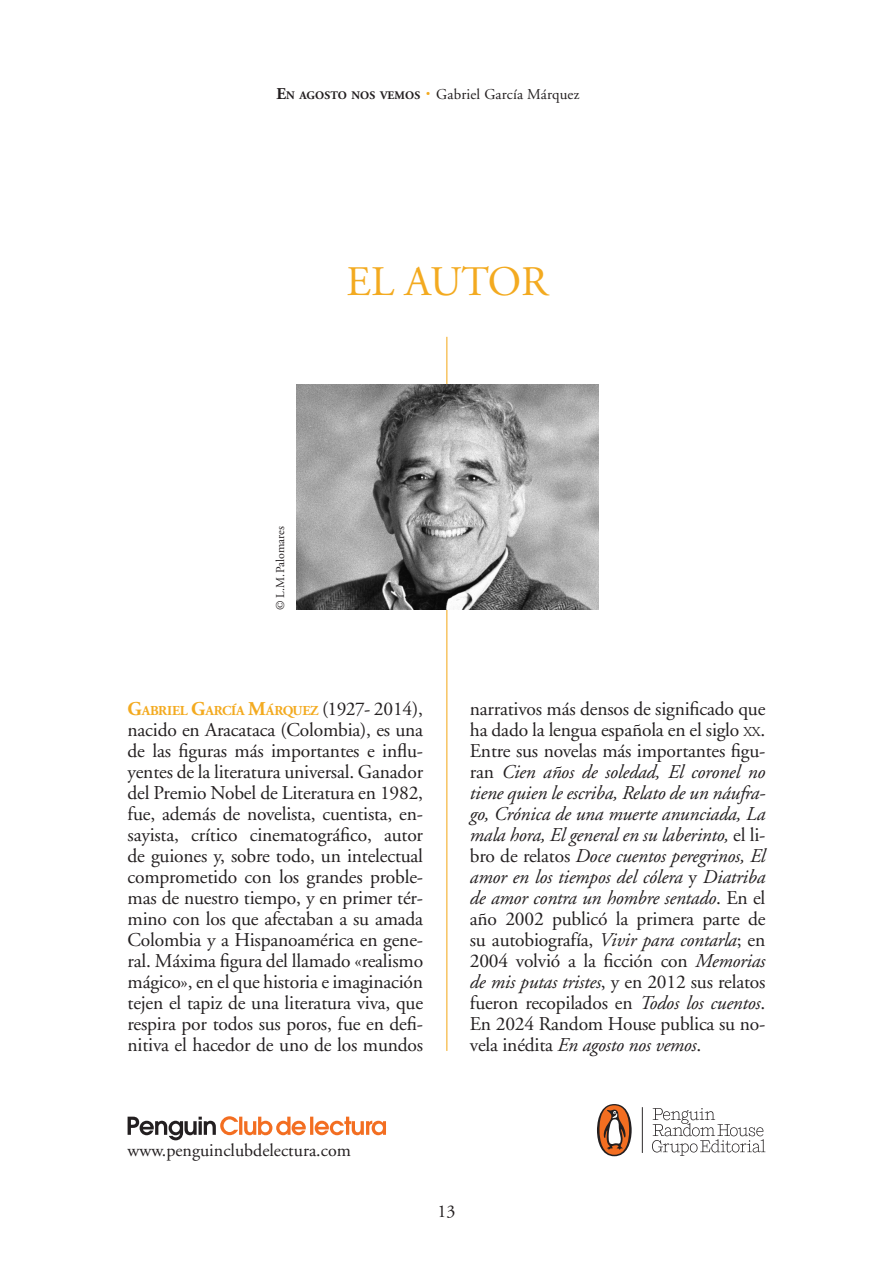
<style>
.page{position:relative;width:893px;height:1263px;background:#fff}
.page>*{position:absolute;margin:0;border:0;box-sizing:border-box;transform-origin:0 0}
.epígrafes{font:42px "Adobe Garamond";color:#f3aa20}
.General{font:italic 19.5px/21px "Adobe Garamond";letter-spacing:-.01em;color:#231f20;text-align:justify}
.General-2{font:19.5px/21px "Adobe Garamond";letter-spacing:-.01em;color:#231f20;text-align:justify}
.t1{font:18px "Adobe Garamond";color:#231f20}
.t2{font:15px "Adobe Garamond";letter-spacing:.01em;color:#231f20}
.General-3{font:700 13.65px "Adobe Garamond";letter-spacing:-.025em;color:#f3aa20}
.t3{font:12px "Adobe Garamond";letter-spacing:.005em;color:#231f20}
.t4{font:700 11.55px "Adobe Garamond";letter-spacing:.015em;color:#231f20}
.s1{font-size:16.5px}
.s2{font-size:27px;color:#f3aa20}
.s3{font-size:19.5px}
.s4{font-weight:400;font-size:19.5px;color:#231f20}
.s5{font-style:normal}
.s6{font-style:normal;font-size:13.65px}
</style>
<div class="page">
<hr style="left:446px;top:337px;width:1px;height:714px;background:#f3aa20">
<img style="left:297px;top:385px;width:301px;height:225px">
<svg style="left:597px;top:1104px;width:35px;height:52px"></svg>
<svg style="left:642px;top:1107px;width:123px;height:49px"></svg>
<svg style="left:128px;top:1116px;width:258px;height:24px"></svg>
<p class="t4" style="left:276px;top:89px;width:146px"><span class="s1">E</span>N AGOSTO NOS VEMOS</p>
<p class="t2" style="left:425px;top:86px;width:156px"><span class="s2">·</span> Gabriel García Márquez</p>
<p class="epígrafes" style="left:346px;top:259px;width:203px">EL AUTOR</p>
<p class="t3" style="left:274px;top:610px;width:86px;rotate:-90deg">© L.M.Palomares</p>
<p class="General-3" style="left:128px;top:703px;width:297px"><span class="s3">G</span>ABRIEL <span class="s3">G</span>ARCÍA <span class="s3">M</span>ÁRQUEZ <span class="s4">(1927- 2014),</span></p>
<p class="General-2" style="left:128px;top:720px;width:297px">nacido en Aracataca (Colombia), es una de las figuras más importantes e influ&shy;yentes de la literatura universal. Ganador del Premio Nobel de Literatura en 1982, fue, además de novelista, cuentista, en&shy;sayista, crítico cinematográfico, autor de guiones y, sobre todo, un intelectual comprometido con los grandes proble&shy;mas de nuestro tiempo, y en primer tér&shy;mino con los que afectaban a su amada Colombia y a Hispanoamérica en gene&shy;ral. Máxima figura del llamado «realismo mágico», en el que historia e imaginación tejen el tapiz de una literatura viva, que respira por todos sus poros, fue en defi&shy;nitiva el hacedor de uno de los mundos</p>
<p class="General" style="left:470px;top:699px;width:297px"><span class="s5">narrativos más densos de significado que ha dado la lengua española en el siglo</span> <span class="s6">xx</span><span class="s5">.<br>Entre sus novelas más importantes figu&shy;ran</span> Cien años de soledad, El coronel no tiene quien le escriba, Relato de un náufra&shy;go, Crónica de una muerte anunciada, La mala hora, El general en su laberinto, <span class="s5">el li&shy;bro de relatos</span> Doce cuentos peregrinos, El amor en los tiempos del cólera <span class="s5">y</span> Diatriba de amor contra un hombre sentado<span class="s5">. En el año 2002 publicó la primera parte de su autobiografía,</span> Vivir para contarla<span class="s5">; en 2004 volvió a la ficción con</span> Memorias de mis putas tristes<span class="s5">, y en 2012 sus relatos fueron recopilados en</span> Todos los cuentos<span class="s5">.<br>En 2024 Random House publica su no&shy;vela inédita</span> En agosto nos vemos<span class="s5">.</span></p>
<p class="t1" style="left:128px;top:1140px;width:225px">www.penguinclubdelectura.com</p>
<p class="t1" style="left:437px;top:1201px;width:19px">13</p>
</div>
